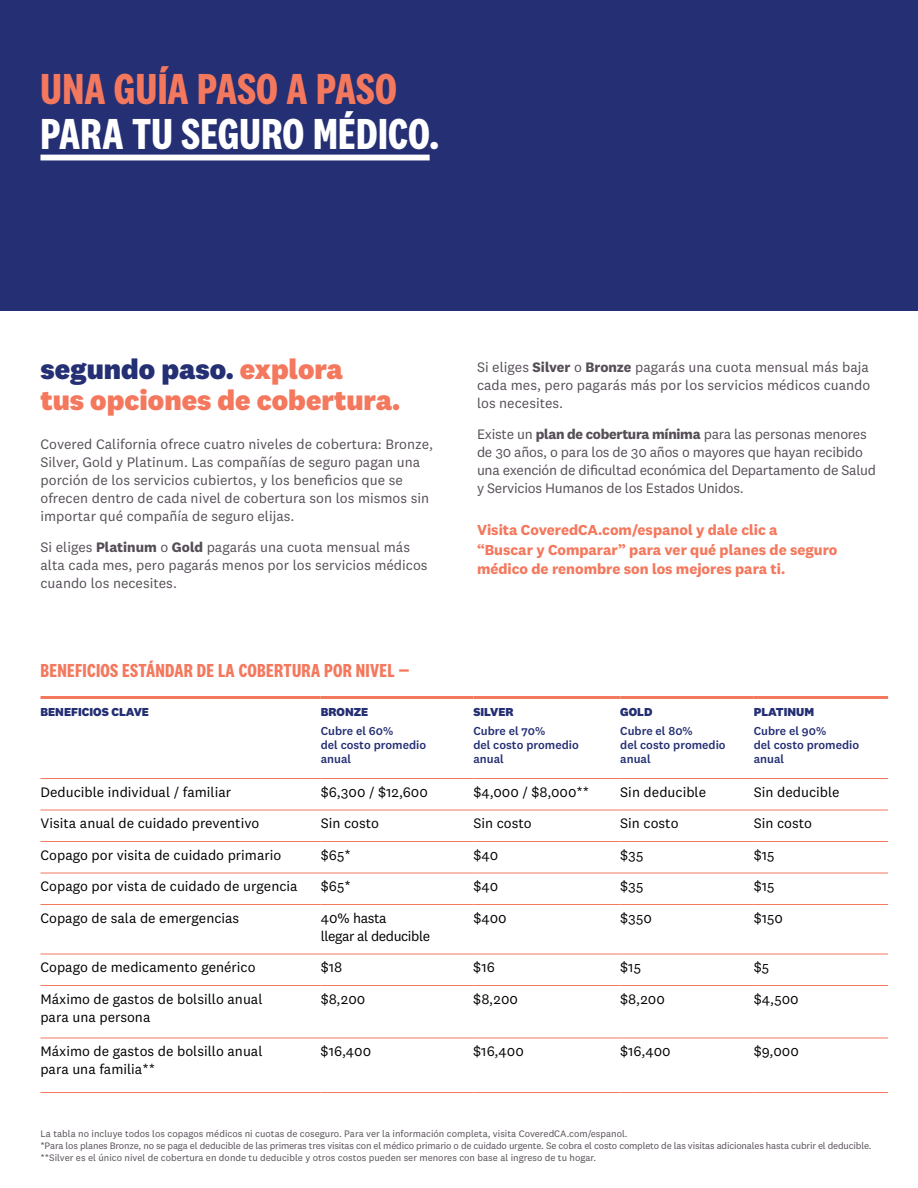
<style>
.page{position:relative;width:918px;height:1188px;background:#fff}
.page>*{position:absolute;margin:0;border:0;box-sizing:border-box;transform-origin:0 0}
.t1{font:700 45px "National 2 Condensed";letter-spacing:.005em;color:#fff}
.t2{font:700 45px "National 2 Condensed";letter-spacing:.005em;color:#f4785d}
.t3{font:800 28.5px/31.5px "National 2";color:#f4785d}
.t4{font:700 19.5px "National 2 Condensed";letter-spacing:.015em;color:#f4785d}
.t5{font:700 15px/19.5px "National 2";color:#f4785d}
.t6{font:14.25px/18px "National 2";color:#564e57}
.t7{font:14.25px/18px "National 2";color:#000}
.t8{font:14.25px/18px "National 2";letter-spacing:-.02em;color:#564e57}
.t9{font:14.25px/18px "National 2";letter-spacing:-.03em;color:#000}
.t10{font:500 12px/14.4px "National 2";color:#242f74}
.t11{font:800 12px "National 2";color:#242f74}
.t12{font:9.75px/12px "National 2";color:#564e57}
.s1{color:#242f74}
.s2{font-weight:700}
</style>
<div class="page">
<div style="left:0;top:0;width:918px;height:310px;background:#242f74"></div>
<hr style="left:40px;top:778px;width:281px;height:1px;background:#f4785d">
<hr style="left:321px;top:778px;width:152px;height:1px;background:#f4785d">
<hr style="left:473px;top:778px;width:147px;height:1px;background:#f4785d">
<hr style="left:620px;top:778px;width:134px;height:1px;background:#f4785d">
<hr style="left:754px;top:778px;width:134px;height:1px;background:#f4785d">
<hr style="left:40px;top:810px;width:281px;height:1px;background:#f4785d">
<hr style="left:321px;top:810px;width:152px;height:1px;background:#f4785d">
<hr style="left:473px;top:810px;width:147px;height:1px;background:#f4785d">
<hr style="left:620px;top:810px;width:134px;height:1px;background:#f4785d">
<hr style="left:754px;top:810px;width:134px;height:1px;background:#f4785d">
<hr style="left:40px;top:841px;width:281px;height:1px;background:#f4785d">
<hr style="left:321px;top:841px;width:152px;height:1px;background:#f4785d">
<hr style="left:473px;top:841px;width:147px;height:1px;background:#f4785d">
<hr style="left:620px;top:841px;width:134px;height:1px;background:#f4785d">
<hr style="left:754px;top:841px;width:134px;height:1px;background:#f4785d">
<hr style="left:40px;top:873px;width:281px;height:1px;background:#f4785d">
<hr style="left:321px;top:873px;width:152px;height:1px;background:#f4785d">
<hr style="left:473px;top:873px;width:147px;height:1px;background:#f4785d">
<hr style="left:620px;top:873px;width:134px;height:1px;background:#f4785d">
<hr style="left:754px;top:873px;width:134px;height:1px;background:#f4785d">
<hr style="left:40px;top:904px;width:281px;height:1px;background:#f4785d">
<hr style="left:321px;top:904px;width:152px;height:1px;background:#f4785d">
<hr style="left:473px;top:904px;width:147px;height:1px;background:#f4785d">
<hr style="left:620px;top:904px;width:134px;height:1px;background:#f4785d">
<hr style="left:754px;top:904px;width:134px;height:1px;background:#f4785d">
<hr style="left:40px;top:954px;width:281px;height:1px;background:#f4785d">
<hr style="left:321px;top:954px;width:152px;height:1px;background:#f4785d">
<hr style="left:473px;top:954px;width:147px;height:1px;background:#f4785d">
<hr style="left:620px;top:954px;width:134px;height:1px;background:#f4785d">
<hr style="left:754px;top:954px;width:134px;height:1px;background:#f4785d">
<hr style="left:40px;top:985px;width:281px;height:1px;background:#f4785d">
<hr style="left:321px;top:985px;width:152px;height:1px;background:#f4785d">
<hr style="left:473px;top:985px;width:147px;height:1px;background:#f4785d">
<hr style="left:620px;top:985px;width:134px;height:1px;background:#f4785d">
<hr style="left:754px;top:985px;width:134px;height:1px;background:#f4785d">
<hr style="left:40px;top:1038px;width:281px;height:1px;background:#f4785d">
<hr style="left:321px;top:1038px;width:152px;height:1px;background:#f4785d">
<hr style="left:473px;top:1038px;width:147px;height:1px;background:#f4785d">
<hr style="left:620px;top:1038px;width:134px;height:1px;background:#f4785d">
<hr style="left:754px;top:1038px;width:134px;height:1px;background:#f4785d">
<hr style="left:40px;top:1092px;width:281px;height:1px;background:#f4785d">
<hr style="left:321px;top:1092px;width:152px;height:1px;background:#f4785d">
<hr style="left:473px;top:1092px;width:147px;height:1px;background:#f4785d">
<hr style="left:620px;top:1092px;width:134px;height:1px;background:#f4785d">
<hr style="left:754px;top:1092px;width:134px;height:1px;background:#f4785d">
<hr style="left:40px;top:696px;width:281px;height:3px;background:#f4785d">
<hr style="left:321px;top:696px;width:152px;height:3px;background:#f4785d">
<hr style="left:473px;top:696px;width:147px;height:3px;background:#f4785d">
<hr style="left:620px;top:696px;width:134px;height:3px;background:#f4785d">
<hr style="left:754px;top:696px;width:134px;height:3px;background:#f4785d">
<div style="left:40px;top:155px;width:390px;height:5px;background:#fff"></div>
<h1 class="t2" style="left:40px;top:64px;width:358px">UNA GUÍA PASO A PASO</h1>
<h1 class="t1" style="left:40px;top:109px;width:400px">PARA TU SEGURO MÉDICO.</h1>
<h2 class="t3" style="left:40px;top:353px;width:361px"><span class="s1">segundo paso.</span> explora<br>tus opciones de cobertura.</h2>
<p class="t6" style="left:40px;top:435px;width:394px">Covered California ofrece cuatro niveles de cobertura: Bronze, Silver, Gold y Platinum. Las compañías de seguro pagan una porción de los servicios cubiertos, y los beneficios que se ofrecen dentro de cada nivel de cobertura son los mismos sin importar qué compañía de seguro elijas.</p>
<p class="t6" style="left:40px;top:538px;width:389px">Si eliges <span class="s2">Platinum</span> o <span class="s2">Gold</span> pagarás una cuota mensual más alta cada mes, pero pagarás menos por los servicios médicos cuando los necesites.</p>
<h3 class="t4" style="left:40px;top:659px;width:370px">BENEFICIOS ESTÁNDAR DE LA COBERTURA POR NIVEL —</h3>
<p class="t11" style="left:40px;top:704px;width:110px">BENEFICIOS CLAVE</p>
<p class="t11" style="left:321px;top:704px;width:49px">BRONZE</p>
<p class="t10" style="left:321px;top:723px;width:107px">Cubre el 60%<br>del costo promedio anual</p>
<p class="t6" style="left:477px;top:358px;width:395px;text-align:justify">Si eliges <span class="s2">Silver</span> o <span class="s2">Bronze</span> pagarás una cuota mensual más baja cada mes, pero pagarás más por los servicios médicos cuando los necesites.</p>
<p class="t8" style="left:477px;top:425px;width:401px">Existe un <span class="s2">plan de cobertura mínima</span> para las personas menores de 30 años, o para los de 30 años o mayores que hayan recibido una exención de dificultad económica del Departamento de Salud y Servicios Humanos de los Estados Unidos.</p>
<p class="t5" style="left:477px;top:520px;width:362px">Visita CoveredCA.com/espanol y dale clic a<br>“Buscar y Comparar” para ver qué planes de seguro médico de renombre son los mejores para ti.</p>
<p class="t11" style="left:473px;top:704px;width:42px">SILVER</p>
<p class="t10" style="left:473px;top:723px;width:107px">Cubre el 70%<br>del costo promedio anual</p>
<p class="t11" style="left:620px;top:704px;width:34px">GOLD</p>
<p class="t10" style="left:620px;top:723px;width:107px">Cubre el 80%<br>del costo promedio anual</p>
<p class="t11" style="left:754px;top:704px;width:62px">PLATINUM</p>
<p class="t10" style="left:754px;top:723px;width:107px">Cubre el 90%<br>del costo promedio anual</p>
<p class="t7" style="left:40px;top:783px;width:192px">Deducible individual / familiar</p>
<p class="t7" style="left:321px;top:783px;width:109px">$6,300 / $12,600</p>
<p class="t7" style="left:473px;top:783px;width:117px">$4,000 / $8,000**</p>
<p class="t7" style="left:620px;top:783px;width:87px">Sin deducible</p>
<p class="t7" style="left:754px;top:783px;width:87px">Sin deducible</p>
<p class="t7" style="left:40px;top:814px;width:220px">Visita anual de cuidado preventivo</p>
<p class="t7" style="left:321px;top:814px;width:60px">Sin costo</p>
<p class="t7" style="left:473px;top:814px;width:60px">Sin costo</p>
<p class="t7" style="left:620px;top:814px;width:60px">Sin costo</p>
<p class="t7" style="left:754px;top:814px;width:60px">Sin costo</p>
<p class="t7" style="left:40px;top:846px;width:242px">Copago por visita de cuidado primario</p>
<p class="t7" style="left:321px;top:846px;width:32px">$65*</p>
<p class="t7" style="left:473px;top:846px;width:26px">$40</p>
<p class="t7" style="left:620px;top:846px;width:25px">$35</p>
<p class="t7" style="left:754px;top:846px;width:22px">$15</p>
<p class="t7" style="left:40px;top:877px;width:259px">Copago por vista de cuidado de urgencia</p>
<p class="t7" style="left:321px;top:877px;width:32px">$65*</p>
<p class="t7" style="left:473px;top:877px;width:26px">$40</p>
<p class="t7" style="left:620px;top:877px;width:25px">$35</p>
<p class="t7" style="left:754px;top:877px;width:22px">$15</p>
<p class="t7" style="left:40px;top:909px;width:200px">Copago de sala de emergencias</p>
<p class="t9" style="left:321px;top:909px;width:111px">40% hasta<br>llegar al deducible</p>
<p class="t7" style="left:473px;top:909px;width:35px">$400</p>
<p class="t7" style="left:620px;top:909px;width:33px">$350</p>
<p class="t7" style="left:754px;top:909px;width:31px">$150</p>
<p class="t7" style="left:40px;top:958px;width:217px">Copago de medicamento genérico</p>
<p class="t7" style="left:321px;top:958px;width:23px">$18</p>
<p class="t7" style="left:473px;top:958px;width:23px">$16</p>
<p class="t7" style="left:620px;top:958px;width:22px">$15</p>
<p class="t7" style="left:754px;top:958px;width:17px">$5</p>
<p class="t7" style="left:40px;top:990px;width:224px">Máximo de gastos de bolsillo anual para una persona</p>
<p class="t7" style="left:321px;top:990px;width:46px">$8,200</p>
<p class="t7" style="left:473px;top:990px;width:46px">$8,200</p>
<p class="t7" style="left:620px;top:990px;width:46px">$8,200</p>
<p class="t7" style="left:754px;top:990px;width:46px">$4,500</p>
<p class="t7" style="left:40px;top:1042px;width:224px">Máximo de gastos de bolsillo anual para una familia**</p>
<p class="t7" style="left:321px;top:1042px;width:52px">$16,400</p>
<p class="t7" style="left:473px;top:1042px;width:52px">$16,400</p>
<p class="t7" style="left:620px;top:1042px;width:52px">$16,400</p>
<p class="t7" style="left:754px;top:1042px;width:47px">$9,000</p>
<p class="t12" style="left:40px;top:1128px;width:833px">La tabla no incluye todos los copagos médicos ni cuotas de coseguro. Para ver la información completa, visita CoveredCA.com/espanol.<br>*Para los planes Bronze, no se paga el deducible de las primeras tres visitas con el médico primario o de cuidado urgente. Se cobra el costo completo de las visitas adicionales hasta cubrir el deducible. **Silver es el único nivel de cobertura en donde tu deducible y otros costos pueden ser menores con base al ingreso de tu hogar.</p>
</div>
